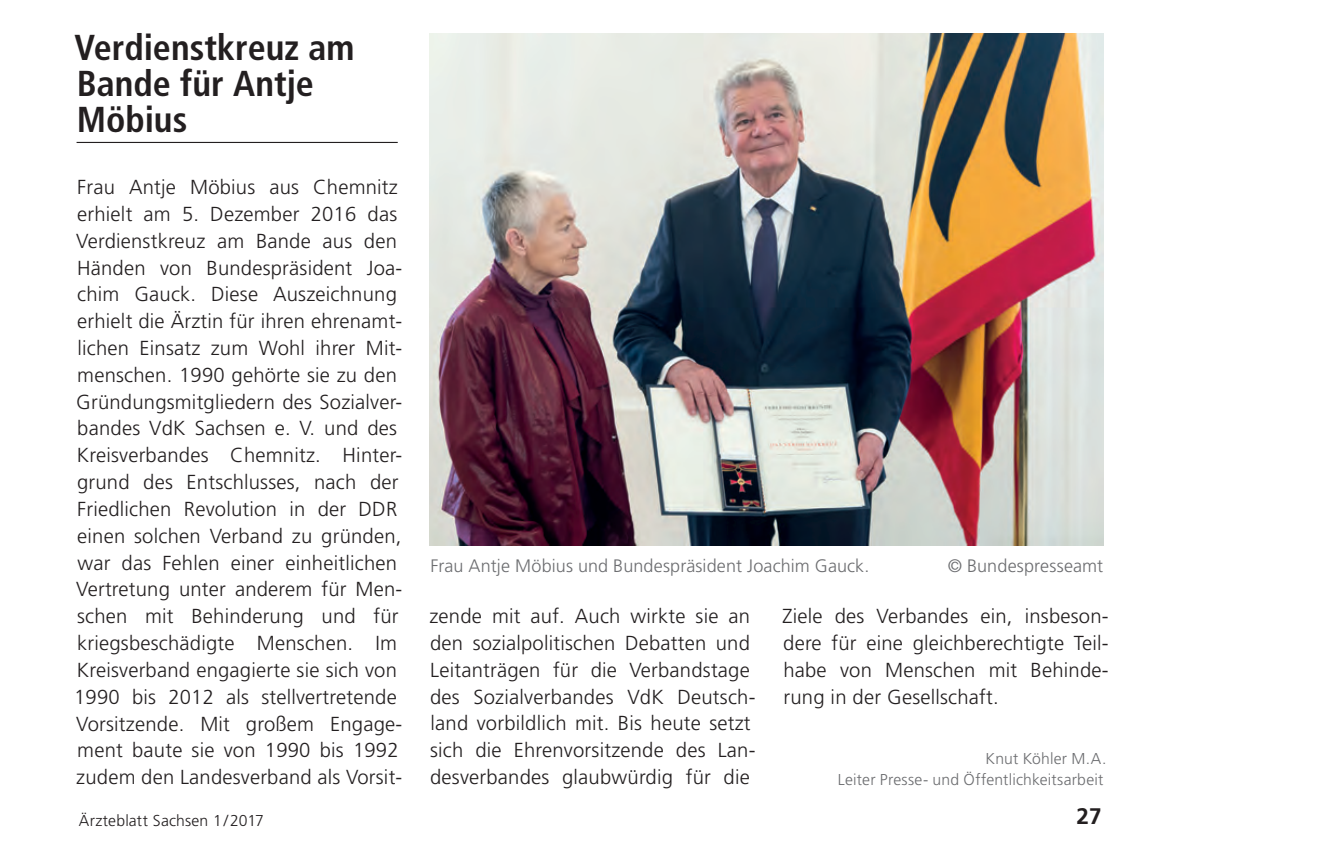
<style>
.page{position:relative;width:1340px;height:862px;background:#fff}
.page>*{position:absolute;margin:0;border:0;box-sizing:border-box;transform-origin:0 0}
.t1{font:700 condensed 36px/36px "Frutiger";color:#231f20}
.t2{font:700 22.5px "Frutiger";color:#231f20}
.t3{font:300 20.25px/26.8px "Frutiger";letter-spacing:.01em;color:#231f20}
.t4{font:300 18px "Frutiger";letter-spacing:.005em;color:#6c6d70}
.t5{font:300 15.75px/20.2px "Frutiger";letter-spacing:.01em;color:#6c6d70;text-align:right}
.t6{font:300 15.75px "Frutiger";letter-spacing:.015em;color:#231f20}
</style>
<div class="page">
<hr style="left:77px;top:142px;width:321px;height:1px;background:#231f20">
<img style="left:429px;top:33px;width:674px;height:511px">
<h1 class="t1" style="left:75px;top:30px;width:281px">Verdienstkreuz am<br>Bande für Antje<br>Möbius</h1>
<p class="t3" style="left:74px;top:173px;width:330px">Frau Antje Möbius aus Chemnitz erhielt am 5. Dezember 2016 das Verdienstkreuz am Bande aus den Händen von Bundespräsident Joa&shy;chim Gauck. Diese Auszeichnung erhielt die Ärztin für ihren ehrenamt&shy;lichen Einsatz zum Wohl ihrer Mit&shy;menschen. 1990 gehörte sie zu den Gründungsmitgliedern des Sozialver&shy;bandes VdK Sachsen e. V. und des Kreisverbandes Chemnitz. Hinter&shy;grund des Entschlusses, nach der Friedlichen Revolution in der DDR einen solchen Verband zu gründen, war das Fehlen einer einheitlichen Vertretung unter anderem für Men&shy;schen mit Behinderung und für kriegsbeschädigte Menschen. Im Kreisverband engagierte sie sich von 1990 bis 2012 als stellvertretende Vorsitzende. Mit großem Engage&shy;ment baute sie von 1990 bis 1992 zudem den Landesverband als Vorsit-</p>
<p class="t4" style="left:430px;top:555px;width:440px">Frau Antje Möbius und Bundespräsident Joachim Gauck.</p>
<p class="t4" style="left:947px;top:555px;width:157px">© Bundespresseamt</p>
<p class="t3" style="left:429px;top:602px;width:327px">zende mit auf. Auch wirkte sie an den sozialpolitischen Debatten und Leitanträgen für die Verbandstage des Sozialverbandes VdK Deutsch&shy;land vorbildlich mit. Bis heute setzt sich die Ehrenvorsitzende des Lan&shy;desverbandes glaubwürdig für die</p>
<p class="t3" style="left:782px;top:602px;width:327px;text-align:justify">Ziele des Verbandes ein, insbeson&shy;dere für eine gleichberechtigte Teil&shy;habe von Menschen mit Behinde&shy;rung in der Gesellschaft.</p>
<p class="t5" style="left:838px;top:748px;width:270px">Knut Köhler M.A.<br>Leiter Presse- und Öffentlichkeitsarbeit</p>
<p class="t6" style="left:79px;top:810px;width:187px">Ärzteblatt Sachsen 1/2017</p>
<p class="t2" style="left:1076px;top:802px;width:27px">27</p>
</div>
